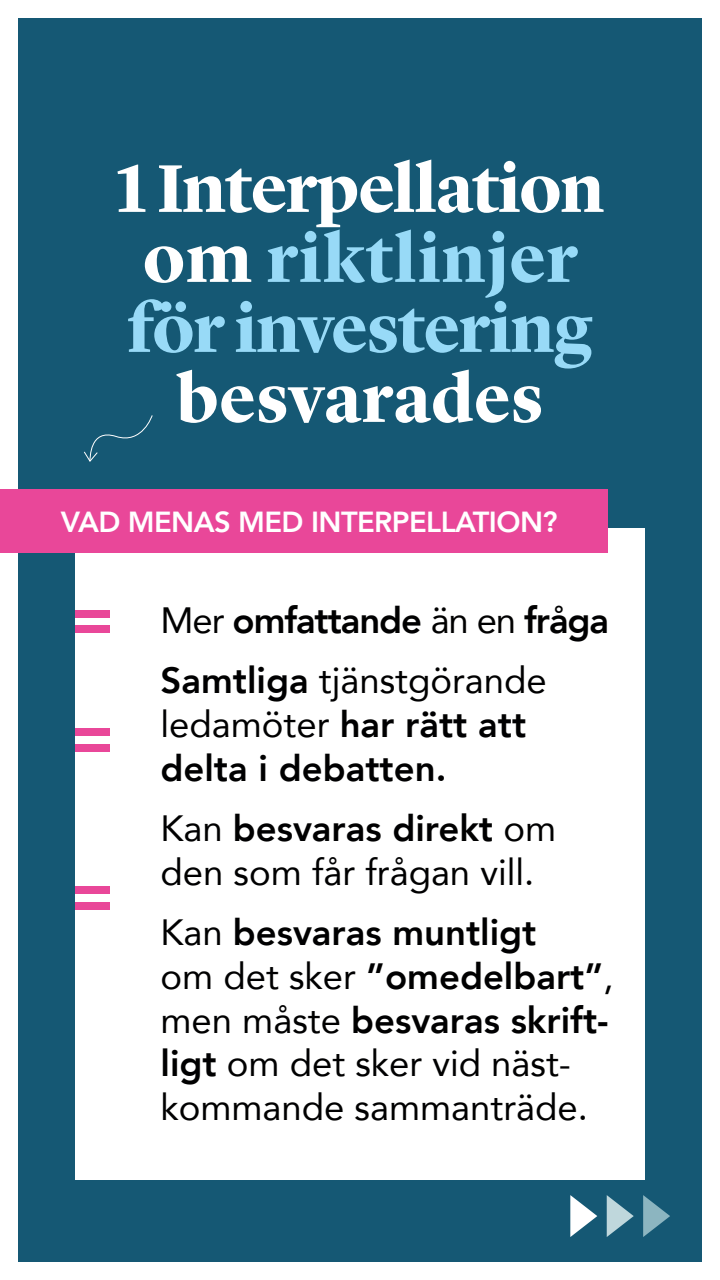
<style>
.page{position:relative;width:720px;height:1280px;background:#fff}
.page>*{position:absolute;margin:0;border:0;box-sizing:border-box;transform-origin:0 0}
.t1{font:700 70px/70px "Lyon Display";letter-spacing:-.01em;color:#98daf7}
.t2{font:700 70px "Lyon Display";letter-spacing:.005em;color:#fff}
.t3{font:36.5px/43.8px "Avenir";color:#000001}
.t4{font:800 36.5px/60.3px "Avenir";letter-spacing:-.03em;color:#000001}
.t5{font:800 36.5px/43.8px "Avenir";color:#000001}
.t6{font:800 29px "Avenir";letter-spacing:-.02em;color:#fff}
.s1{color:#fff}
.s2{font-weight:400}
.s3{font-weight:800}
</style>
<div class="page">
<div style="left:18px;top:18px;width:684px;height:1244px;background:#155874"></div>
<div style="left:75px;top:528px;width:570px;height:652px;background:#fff"></div>
<div style="left:0;top:489px;width:608px;height:64px;background:#e94799"></div>
<div style="left:75px;top:610px;width:35px;height:7px;background:#e94799"></div>
<div style="left:75px;top:626px;width:35px;height:7px;background:#e94799"></div>
<div style="left:76px;top:728px;width:34px;height:7px;background:#e94799"></div>
<div style="left:76px;top:744px;width:34px;height:7px;background:#e94799"></div>
<div style="left:76px;top:886px;width:34px;height:7px;background:#e94799"></div>
<div style="left:76px;top:902px;width:34px;height:7px;background:#e94799"></div>
<svg style="left:84px;top:415px;width:69px;height:47px"></svg>
<svg style="left:607px;top:1195px;width:27px;height:42px"></svg>
<svg style="left:570px;top:1195px;width:27px;height:42px"></svg>
<svg style="left:643px;top:1195px;width:27px;height:42px"></svg>
<h1 class="t1" style="left:116px;top:148px;width:489px"><span class="s1">1 Interpellation om</span> riktlinjer för investering</h1>
<h1 class="t2" style="left:177px;top:346px;width:368px">besvarades</h1>
<p class="t6" style="left:61px;top:500px;width:498px">VAD MENAS MED INTERPELLATION?</p>
<p class="t4" style="left:160px;top:590px;width:450px"><span class="s2">Mer</span> omfattande <span class="s2">än en</span> fråga<br>Samtliga <span class="s2">tjänstgörande</span></p>
<p class="t5" style="left:160px;top:702px;width:367px"><span class="s2">ledamöter</span> har rätt att delta i debatten.</p>
<p class="t3" style="left:160px;top:805px;width:397px">Kan <span class="s3">besvaras direkt</span> om den som får frågan vill.</p>
<p class="t3" style="left:160px;top:909px;width:455px">Kan <span class="s3">besvaras muntligt<br></span>om det sker <span class="s3">”omedelbart”</span>, men måste <span class="s3">besvaras skrift&shy;ligt</span> om det sker vid näst&shy;kommande sammanträde.</p>
</div>
